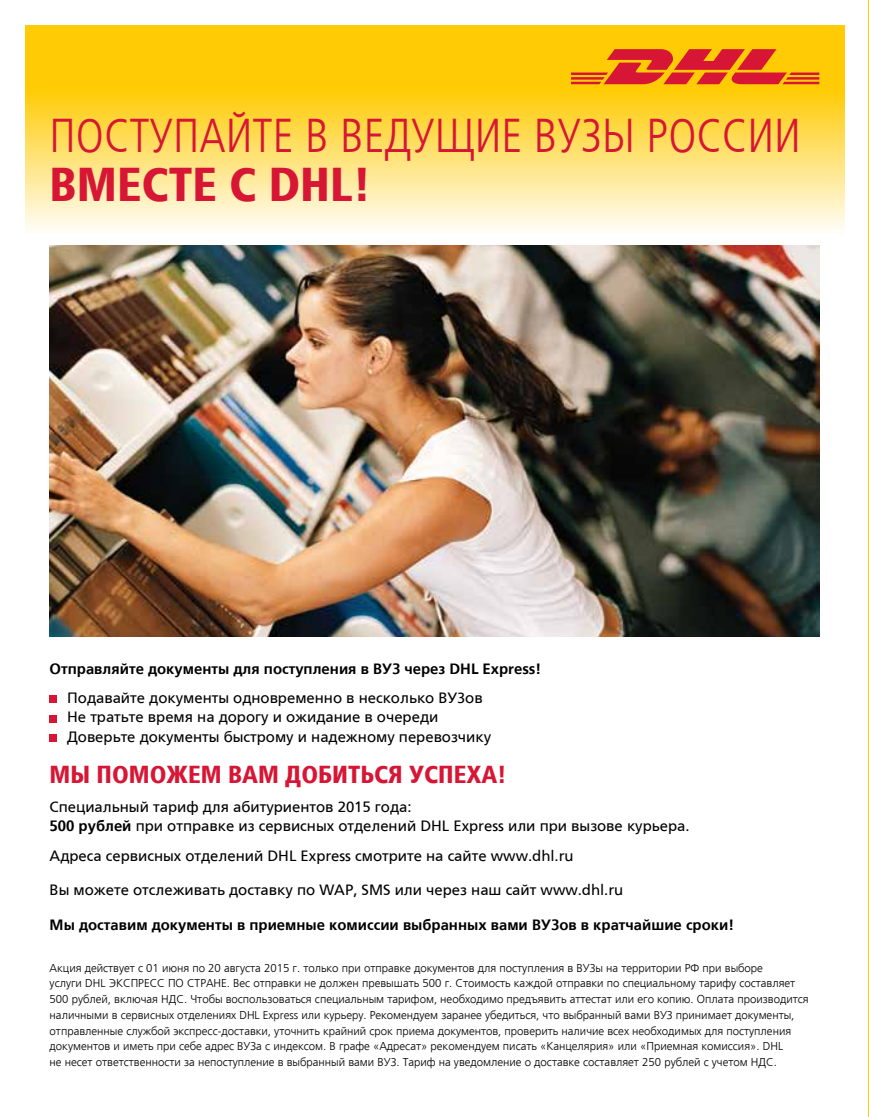
<style>
.page{position:relative;width:869px;height:1117px;background:#fff}
.page>*{position:absolute;margin:0;border:0;box-sizing:border-box;transform-origin:0 0}
.t1{font:300 condensed 47.25px "Frutiger LTCYR";color:#d71635}
.t2{font:900 condensed 47.25px "Frutiger LTCYR";color:#d71635}
.t3{font:900 condensed 24.5px "Frutiger LTCYR";color:#d71635}
.t4{font:14.88px/19.2px "Frutiger LTCYR";color:#000}
.t5{font:700 14.88px "Frutiger LTCYR";color:#000}
.t6{font:300 11.38px/15.8px "Frutiger LTCYR";color:#000}
.s1{font-weight:700}
</style>
<div class="page">
<svg style="left:25px;top:25px;width:818px;height:205px;background:#fedc5a"></svg>
<svg style="left:570px;top:49px;width:249px;height:35px;background:#e9681f"></svg>
<img style="left:50px;top:245px;width:769px;height:391px">
<div style="left:50px;top:695px;width:7px;height:8px;background:#d71635"></div>
<div style="left:50px;top:714px;width:7px;height:8px;background:#d71635"></div>
<div style="left:50px;top:734px;width:7px;height:7px;background:#d71635"></div>
<h1 class="t1" style="left:50px;top:111px;width:752px">ПОСТУПАЙТЕ В ВЕДУЩИЕ ВУЗЫ РОССИИ</h1>
<h1 class="t2" style="left:50px;top:158px;width:323px">ВМЕСТЕ С DHL!</h1>
<h3 class="t5" style="left:50px;top:660px;width:493px">Отправляйте документы для поступления в ВУЗ через DHL Express!</h3>
<h3 class="t4" style="left:67px;top:688px;width:425px">Подавайте документы одновременно в несколько ВУЗов<br>Не тратьте время на дорогу и ожидание в очереди<br>Доверьте документы быстрому и надежному перевозчику</h3>
<h2 class="t3" style="left:50px;top:760px;width:458px">МЫ ПОМОЖЕМ ВАМ ДОБИТЬСЯ УСПЕХА!</h2>
<h3 class="t4" style="left:50px;top:797px;width:641px">Специальный тариф для абитуриентов 2015 года:<br><span class="s1">500 рублей</span> при отправке из сервисных отделений DHL Express или при вызове курьера.</h3>
<h3 class="t4" style="left:50px;top:845px;width:525px">Адреса сервисных отделений DHL Express смотрите на сайте www.dhl.ru</h3>
<h3 class="t4" style="left:50px;top:880px;width:575px">Вы можете отслеживать доставку по WAP, SMS или через наш сайт www.dhl.ru</h3>
<h3 class="t5" style="left:50px;top:916px;width:685px">Мы доставим документы в приемные комиссии выбранных вами ВУЗов в кратчайшие сроки!</h3>
<p class="t6" style="left:50px;top:959px;width:760px">Акция действует с 01 июня по 20 августа 2015 г. только при отправке документов для поступления в ВУЗы на территории РФ при выборе<br>услуги DHL ЭКСПРЕСС ПО СТРАНЕ. Вес отправки не должен превышать 500 г. Стоимость каждой отправки по специальному тарифу составляет 500 рублей, включая НДС. Чтобы воспользоваться специальным тарифом, необходимо предъявить аттестат или его копию. Оплата производится наличными в сервисных отделениях DHL Express или курьеру. Рекомендуем заранее убедиться, что выбранный вами ВУЗ принимает документы, отправленные службой экспресс-доставки, уточнить крайний срок приема документов, проверить наличие всех необходимых для поступления документов и иметь при себе адрес ВУЗа с индексом. В графе «Адресат» рекомендуем писать «Канцелярия» или «Приемная комиссия». DHL<br>не несет ответственности за непоступление в выбранный вами ВУЗ. Тариф на уведомление о доставке составляет 250 рублей с учетом НДС.</p>
</div>
